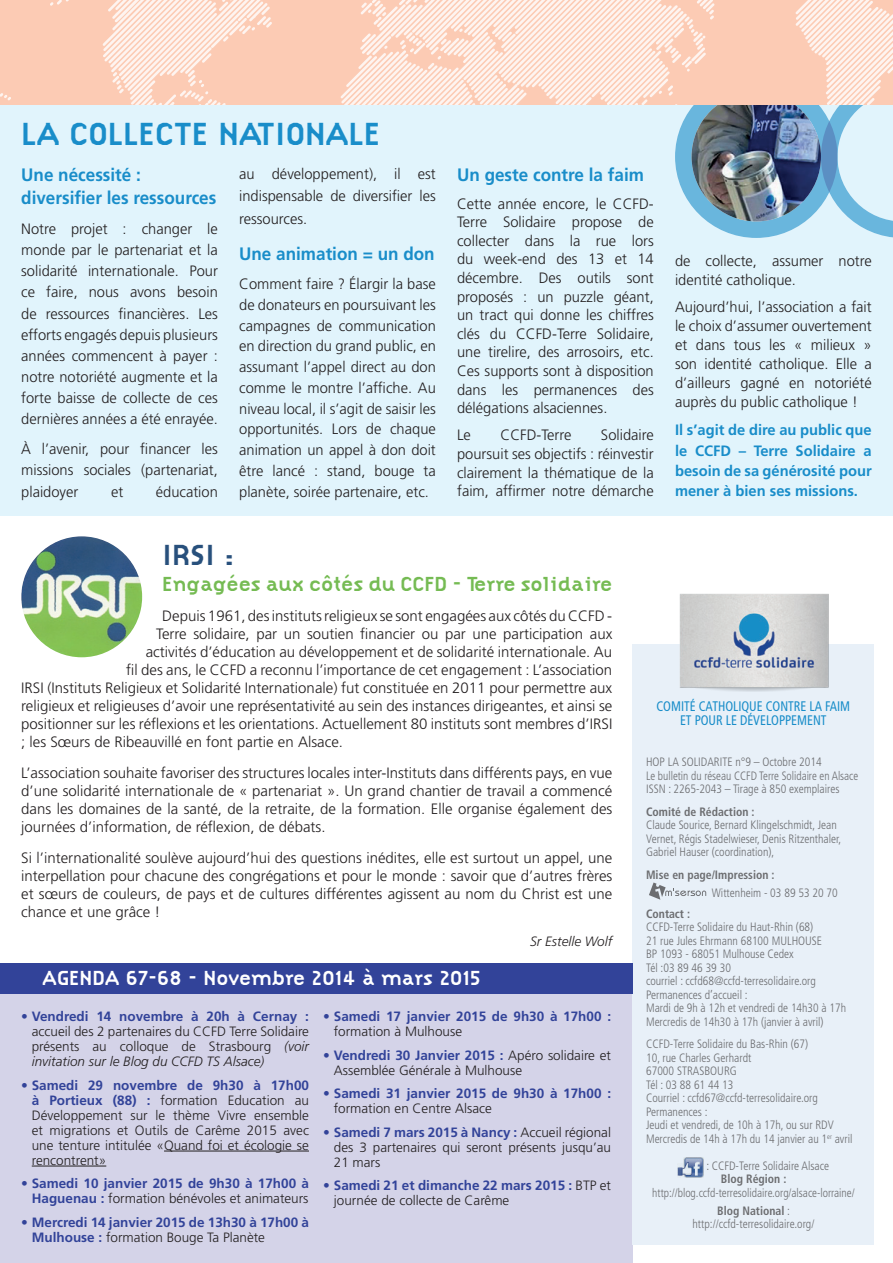
<style>
.page{position:relative;width:893px;height:1263px;background:#fff}
.page>*{position:absolute;margin:0;border:0;box-sizing:border-box;transform-origin:0 0}
.t1{font:700 33px "Citizen";color:#198dc9}
.t2{font:700 30px "Citizen";color:#28507c}
.t3{font:700 21px "Citizen";color:#75bb53}
.t4{font:700 21px "Citizen";color:#fff}
.t5{font:700 18px/22.6px "Frutiger LT Std";color:#198dc9;scale:.95 1}
.t6{font:300 15px/18.6px "Frutiger LT Std";color:#231f20;text-align:justify}
.t7{font:700 15px/20.4px "Frutiger LT Std";color:#198dc9;text-align:justify}
.t8{font:condensed 13.8px/14.2px "Frutiger LT Std";color:#198dc9;text-align:center;scale:.92 1}
.t9{font:300 13.5px/15px "Frutiger LT Std";color:#231f20;text-align:justify}
.t10{font:700 13.5px/15px "Frutiger LT Std";color:#324399}
.t11{font:italic 300 13.5px "Frutiger LT Std";color:#231f20}
.t12{font:300 condensed 12.15px/13.5px "Frutiger LT Std";color:#6c6d70}
.t13{font:300 condensed 12.15px/17.7px "Frutiger LT Std";color:#6c6d70;text-align:center;scale:.94 1}
.t14{font:700 condensed 12.15px "Frutiger LT Std";color:#6c6d70}
.s1{font-style:italic}
.s2{font-weight:700;color:#324399}
.s3{font-weight:300;color:#231f20}
.s4{font-weight:700}
</style>
<div class="page">
<div style="left:0;top:105px;width:893px;height:411px;background:#e1f4fc"></div>
<div style="left:0;top:983px;width:632px;height:280px;background:#d4d3e8"></div>
<div style="left:632px;top:644px;width:242px;height:600px;background:#e8f0f8"></div>
<img style="left:679px;top:593px;width:150px;height:99px">
<svg style="left:649px;top:882px;width:57px;height:18px"></svg>
<img style="left:678px;top:1158px;width:26px;height:19px">
<div style="left:0;top:963px;width:632px;height:31px;background:#324399"></div>
<hr style="left:164px;top:1151px;width:145px;height:1px;background:#231f20">
<hr style="left:32px;top:1166px;width:74px;height:1px;background:#231f20">
<div style="left:0;top:0;width:893px;height:105px;background:#fccbb4"></div>
<svg style="left:0;top:93px;width:11px;height:7px"></svg>
<svg style="left:50px;top:0;width:222px;height:105px"></svg>
<svg style="left:340px;top:0;width:553px;height:238px"></svg>
<img style="left:21px;top:536px;width:121px;height:121px;border-radius:60px">
<h1 class="t1" style="left:21px;top:115px;width:361px">LA COLLECTE NATIONALE</h1>
<p class="t5" style="left:21px;top:164px;width:207px">Une nécessité : diversifier les ressources</p>
<p class="t6" style="left:21px;top:218px;width:198px;line-height:21.1px">Notre projet : changer le monde par le partenariat et la solidarité internationale. Pour ce faire, nous avons besoin de ressources financières. Les efforts engagés depuis plusieurs années commencent à payer : notre notoriété augmente et la forte baisse de collecte de ces dernières années a été enrayée.</p>
<p class="t6" style="left:21px;top:439px;width:198px;line-height:21.1px">À l’avenir, pour financer les missions sociales (partenariat, plaidoyer</p>
<p class="t6" style="left:111px;top:482px;width:14px">et</p>
<p class="t6" style="left:156px;top:482px;width:64px">éducation</p>
<p class="t6" style="left:239px;top:163px;width:198px;line-height:22.2px">au développement), il est indispensable de diversifier les ressources.</p>
<p class="t5" style="left:239px;top:243px;width:207px">Une animation = un don</p>
<p class="t6" style="left:239px;top:274px;width:198px;line-height:20.7px">Comment faire ? Élargir la base de donateurs en poursuivant les campagnes de communication en direction du grand public, en assumant l’appel direct au don comme le montre l’affiche. Au niveau local, il s’agit de saisir les opportunités. Lors de chaque animation un appel à don doit être lancé : stand, bouge ta planète, soirée partenaire, etc.</p>
<p class="t5" style="left:457px;top:164px;width:198px">Un geste contre la faim</p>
<p class="t6" style="left:457px;top:194px;width:198px">Cette année encore, le CCFD-Terre Solidaire propose de collecter dans la rue lors du week-end des 13 et 14 décembre. Des outils sont proposés : un puzzle géant, un tract qui donne les chiffres clés du CCFD-Terre Solidaire, une tirelire, des arrosoirs, etc.<br>Ces supports sont à disposition dans les permanences des délégations alsaciennes.</p>
<p class="t6" style="left:457px;top:426px;width:15px">Le</p>
<p class="t6" style="left:501px;top:426px;width:72px">CCFD-Terre</p>
<p class="t6" style="left:457px;top:426px;width:198px;text-indent:144px">Solidaire poursuit ses objectifs : réinvestir clairement la thématique de la faim, affirmer notre démarche</p>
<p class="t6" style="left:675px;top:252px;width:198px">de collecte, assumer notre identité catholique.</p>
<p class="t6" style="left:675px;top:298px;width:198px">Aujourd’hui, l’association a fait le choix d’assumer ouvertement et dans tous les « milieux » son identité catholique. Elle a d’ailleurs gagné en notoriété auprès du public catholique !</p>
<p class="t7" style="left:675px;top:420px;width:198px">Il s’agit de dire au public que le CCFD – Terre Solidaire a besoin de sa générosité pour mener à bien ses missions.</p>
<h2 class="t2" style="left:162px;top:538px;width:76px">IRSI :</h2>
<h3 class="t3" style="left:162px;top:571px;width:452px">Engagées aux côtés du CCFD - Terre solidaire</h3>
<p class="t6" style="left:162px;top:607px;width:451px">Depuis 1961, des instituts religieux se sont engagées aux côtés du CCFD -</p>
<p class="t6" style="left:156px;top:625px;width:458px">Terre solidaire, par un soutien financier ou par une participation aux</p>
<p class="t6" style="left:146px;top:643px;width:468px">activités d’éducation au développement et de solidarité internationale. Au</p>
<p class="t6" style="left:126px;top:661px;width:487px">fil des ans, le CCFD a reconnu l’importance de cet engagement : L’association</p>
<p class="t6" style="left:21px;top:679px;width:592px">IRSI (Instituts Religieux et Solidarité Internationale) fut constituée en 2011 pour permettre aux</p>
<p class="t6" style="left:21px;top:697px;width:593px">religieux et religieuses d’avoir une représentativité au sein des instances dirigeantes, et ainsi se</p>
<p class="t6" style="left:21px;top:715px;width:593px">positionner sur les réflexions et les orientations. Actuellement 80 instituts sont membres d’IRSI</p>
<p class="t6" style="left:21px;top:733px;width:323px">; les Sœurs de Ribeauvillé en font partie en Alsace.</p>
<p class="t6" style="left:21px;top:764px;width:593px;line-height:18px">L’association souhaite favoriser des structures locales inter-Instituts dans différents pays, en vue d’une solidarité internationale de « partenariat ». Un grand chantier de travail a commencé dans les domaines de la santé, de la retraite, de la formation. Elle organise également des journées d’information, de réflexion, de débats.</p>
<p class="t6" style="left:21px;top:849px;width:593px;line-height:18px">Si l’internationalité soulève aujourd’hui des questions inédites, elle est surtout un appel, une interpellation pour chacune des congrégations et pour le monde : savoir que d’autres frères et sœurs de couleurs, de pays et de cultures différentes agissent au nom du Christ est une chance et une grâce !</p>
<p class="t11" style="left:530px;top:933px;width:84px">Sr Estelle Wolf</p>
<h3 class="t4" style="left:43px;top:966px;width:440px">AGENDA 67-68 - Novembre 2014 à mars 2015</h3>
<p class="t10" style="left:21px;top:1009px;width:289px">• Vendredi 14 novembre à 20h à Cernay :</p>
<p class="t9" style="left:32px;top:1024px;width:279px">accueil des 2 partenaires du CCFD Terre Solidaire présents au colloque de Strasbourg <span class="s1">(voir invitation sur le Blog du CCFD TS Alsace)</span></p>
<p class="t9" style="left:32px;top:1078px;width:279px;text-indent:-11px"><span class="s2">• Samedi 29 novembre de 9h30 à 17h00 à Portieux (88) :</span> formation Education au Développement sur le thème Vivre ensemble et migrations et Outils de Carême 2015 avec une tenture intitulée «Quand foi et écologie se rencontrent»</p>
<p class="t10" style="left:21px;top:1176px;width:289px;text-align:right">• Samedi 10 janvier 2015 de 9h30 à 17h00 à<br>Haguenau : <span class="s3">formation bénévoles et animateurs</span></p>
<p class="t10" style="left:32px;top:1214px;width:279px;text-indent:-11px">• Mercredi 14 janvier 2015 de 13h30 à 17h00 à<br>Mulhouse : <span class="s3">formation Bouge Ta Planète</span></p>
<p class="t10" style="left:323px;top:1009px;width:289px">• Samedi 17 janvier 2015 de 9h30 à 17h00 :</p>
<p class="t9" style="left:334px;top:1024px;width:130px">formation à Mulhouse</p>
<p class="t9" style="left:334px;top:1048px;width:279px;text-indent:-11px"><span class="s2">• Vendredi 30 Janvier 2015 :</span> Apéro solidaire et<br>Assemblée Générale à Mulhouse</p>
<p class="t10" style="left:323px;top:1086px;width:289px">• Samedi 31 janvier 2015 de 9h30 à 17h00 :</p>
<p class="t9" style="left:334px;top:1101px;width:160px">formation en Centre Alsace</p>
<p class="t9" style="left:334px;top:1125px;width:279px;text-indent:-11px"><span class="s2">• Samedi 7 mars 2015 à Nancy :</span> Accueil régional des 3 partenaires qui seront présents jusqu’au 21 mars</p>
<p class="t10" style="left:334px;top:1178px;width:279px;text-indent:-11px">• Samedi 21 et dimanche 22 mars 2015 : <span class="s3">BTP et journée de collecte de Carême</span></p>
<p class="t8" style="left:656px;top:699px;width:212px">COMITÉ CATHOLIQUE CONTRE LA FAIM<br>ET POUR LE DÉVELOPPEMENT</p>
<p class="t12" style="left:646px;top:755px;width:214px">HOP LA SOLIDARITE n°9 – Octobre 2014<br>Le bulletin du réseau CCFD Terre Solidaire en Alsace<br>ISSN : 2265-2043 – Tirage à 850 exemplaires</p>
<p class="t14" style="left:646px;top:804px;width:110px">Comité de Rédaction :</p>
<p class="t12" style="left:646px;top:818px;width:197px">Claude Sourice, Bernard Klingelschmidt, Jean<br>Vernet, Régis Stadelwieser, Denis Ritzenthaler,<br>Gabriel Hauser (coordination),</p>
<p class="t14" style="left:646px;top:867px;width:130px">Mise en page/Impression :</p>
<p class="t12" style="left:712px;top:886px;width:128px">Wittenheim - 03 89 53 20 70</p>
<p class="t14" style="left:646px;top:906px;width:46px">Contact :</p>
<p class="t12" style="left:646px;top:920px;width:202px">CCFD-Terre Solidaire du Haut-Rhin (68)<br>21 rue Jules Ehrmann 68100 MULHOUSE<br>BP 1093 - 68051 Mulhouse Cedex<br>Tél :03 89 46 39 30<br>courriel : ccfd68@ccfd-terresolidaire.org Permanences d’accueil :<br>Mardi de 9h à 12h et vendredi de 14h30 à 17h Mercredis de 14h30 à 17h (janvier à avril)</p>
<p class="t12" style="left:646px;top:1037px;width:208px">CCFD-Terre Solidaire du Bas-Rhin (67)<br>10, rue Charles Gerhardt<br>67000 STRASBOURG<br>Tél : 03 88 61 44 13<br>Courriel : ccfd67@ccfd-terresolidaire.org<br>Permanences :<br>Jeudi et vendredi, de 10h à 17h, ou sur RDV<br>Mercredis de 14h à 17h du 14 janvier au 1<sup>er</sup> avril</p>
<p class="t12" style="left:706px;top:1159px;width:124px">: CCFD-Terre Solidaire Alsace</p>
<p class="t14" style="left:721px;top:1172px;width:67px">Blog Région :</p>
<p class="t13" style="left:652px;top:1184px;width:217px">http://blog.ccfd-terresolidaire.org/alsace-lorraine/<br><span class="s4">Blog National</span> :</p>
<p class="t12" style="left:692px;top:1217px;width:123px">http://ccfd-terresolidaire.org/</p>
</div>
